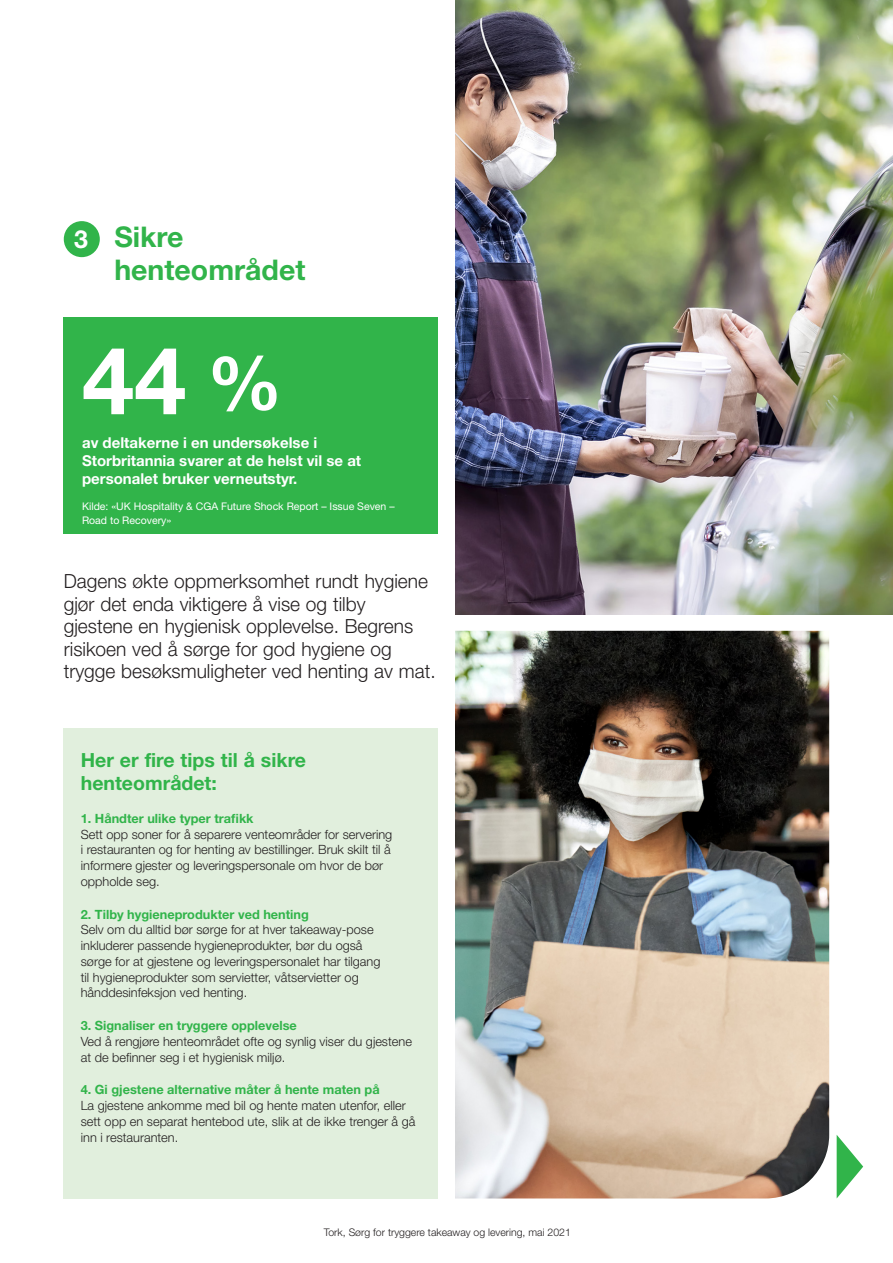
<style>
.page{position:relative;width:893px;height:1263px;background:#fff}
.page>*{position:absolute;margin:0;border:0;box-sizing:border-box;transform-origin:0 0}
.Body_9_5{font:700 93.75px "Helvetica Neue LT Std";color:#fff}
.leavel_2_heading{font:700 28.5px/33px "Helvetica Neue LT Std";color:#31b44a}
.leavel_2_heading-2{font:700 24.9px "Helvetica Neue LT Std";color:#fff}
.Preamble{font:300 19.5px/22.5px "Helvetica Neue LT Std";color:#231f20}
.Preamble-2{font:700 19.5px/22.5px "Helvetica Neue LT Std";color:#31b44a}
.Body_9_5-2{font:700 15px/18px "Helvetica Neue LT Std";color:#fff}
.Body_9_5-3{font:300 12.75px/15.8px "Helvetica Neue LT Std";color:#231f20}
.Body_9_5-4{font:700 12.75px "Helvetica Neue LT Std";color:#31b44a}
.Body_9_5-5{font:10.5px/13.5px "Helvetica Neue LT Std";color:#fff}
.Body_9_5-6{font:300 10.5px "Helvetica Neue LT Std";color:#231f20}
.s1{font-size:75px}
</style>
<div class="page">
<img style="left:455px;top:631px;width:374px;height:567px">
<img style="left:455px;top:0;width:438px;height:614px">
<div style="left:64px;top:728px;width:374px;height:470px;background:#e1efdd"></div>
<div style="left:64px;top:317px;width:374px;height:217px;background:#31b44a"></div>
<svg style="left:837px;top:1135px;width:26px;height:63px"></svg>
<div style="left:64px;top:221px;width:36px;height:36px;background:#31b44a;border-radius:50%"></div>
<p class="leavel_2_heading-2" style="left:74px;top:224px;width:15px">3</p>
<p class="leavel_2_heading" style="left:114px;top:220px;width:193px">Sikre henteområdet</p>
<p class="Body_9_5" style="left:82px;top:323px;width:202px">44 <span class="s1">%</span></p>
<p class="Body_9_5-2" style="left:82px;top:433px;width:281px">av deltakerne i en undersøkelse i<br>Storbritannia svarer at de helst vil se at personalet bruker verneutstyr.</p>
<p class="Body_9_5-5" style="left:82px;top:500px;width:314px">Kilde: «UK Hospitality &amp; CGA Future Shock Report – Issue Seven –<br>Road to Recovery»</p>
<p class="Preamble" style="left:64px;top:569px;width:373px">Dagens økte oppmerksomhet rundt hygiene gjør det enda viktigere å vise og tilby gjestene en hygienisk opplevelse. Begrens risikoen ved å sørge for god hygiene og trygge besøksmuligheter ved henting av mat.</p>
<p class="Preamble-2" style="left:81px;top:749px;width:227px">Her er fire tips til å sikre henteområdet:</p>
<p class="Body_9_5-4" style="left:81px;top:810px;width:174px">1. Håndter ulike typer trafikk</p>
<p class="Body_9_5-3" style="left:81px;top:826px;width:313px">Sett opp soner for å separere venteområder for servering i restauranten og for henting av bestillinger. Bruk skilt til å informere gjester og leveringspersonale om hvor de bør oppholde seg.</p>
<p class="Body_9_5-4" style="left:81px;top:906px;width:230px">2. Tilby hygieneprodukter ved henting</p>
<p class="Body_9_5-3" style="left:81px;top:922px;width:301px">Selv om du alltid bør sørge for at hver takeaway-pose inkluderer passende hygieneprodukter, bør du også sørge for at gjestene og leveringspersonalet har tilgang til hygieneprodukter som servietter, våtservietter og hånddesinfeksjon ved henting.</p>
<p class="Body_9_5-4" style="left:81px;top:1018px;width:218px">3. Signaliser en tryggere opplevelse</p>
<p class="Body_9_5-3" style="left:81px;top:1033px;width:333px">Ved å rengjøre henteområdet ofte og synlig viser du gjestene at de befinner seg i et hygienisk miljø.</p>
<p class="Body_9_5-4" style="left:81px;top:1082px;width:300px">4. Gi gjestene alternative måter å hente maten på</p>
<p class="Body_9_5-3" style="left:81px;top:1097px;width:336px">La gjestene ankomme med bil og hente maten utenfor, eller sett opp en separat hentebod ute, slik at de ikke trenger å gå inn i restauranten.</p>
<p class="Body_9_5-6" style="left:324px;top:1225px;width:249px">Tork, Sørg for tryggere takeaway og levering, mai 2021</p>
</div>
